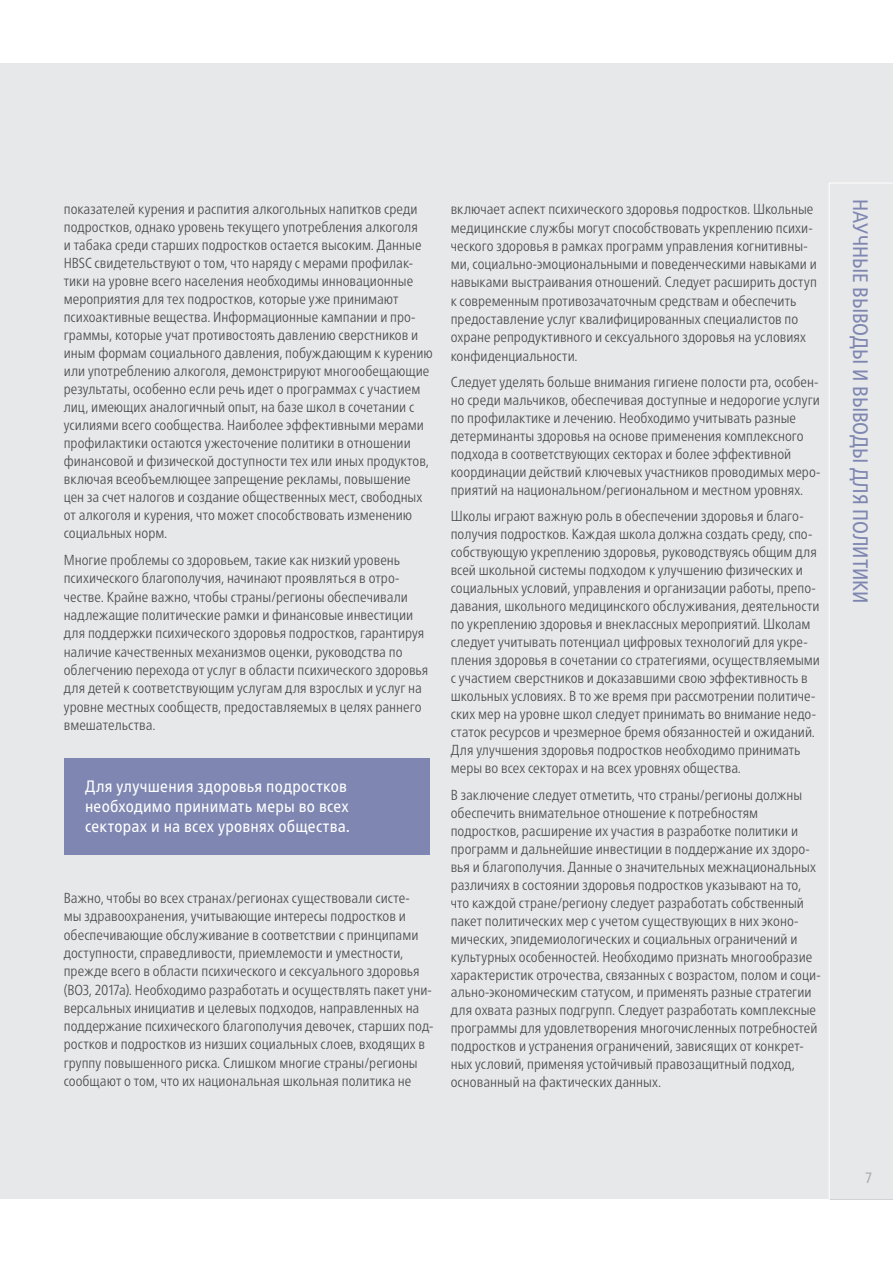
<style>
.page{position:relative;width:893px;height:1263px;background:#fff}
.page>*{position:absolute;margin:0;border:0;box-sizing:border-box;transform-origin:0 0}
.t1{font:condensed 21px "Frutiger Neue LTW1 G";letter-spacing:-.01em;color:#7e86b1}
.t2{font:condensed 16.5px/20.1px "Frutiger Neue LTW1 G";letter-spacing:.015em;color:#fff}
.t3{font:condensed 15px "Frutiger Neue LTW1 G";color:#acadaf}
.t4{font:300 condensed 14.55px/18px "Frutiger Neue LTW1 G";color:#4b4b4d}
.s1{font-size:18px}
</style>
<div class="page">
<div style="left:0;top:64px;width:893px;height:1135px;background:#e7e8e9"></div>
<svg style="left:829px;top:183px;width:64px;height:1017px"></svg>
<div style="left:64px;top:758px;width:365px;height:97px;background:#7e86b1"></div>
<p class="t4" style="left:64px;top:200px;width:371px">показателей курения и распития алкогольных напитков среди подростков, однако уровень текущего употребления алкоголя<br>и табака среди старших подростков остается высоким. Данные HBSC свидетельствуют о том, что наряду с мерами профилак&shy;тики на уровне всего населения необходимы инновационные мероприятия для тех подростков, которые уже принимают психоактивные вещества. Информационные кампании и про&shy;граммы, которые учат противостоять давлению сверстников и иным формам социального давления, побуждающим к курению или употреблению алкоголя, демонстрируют многообещающие результаты, особенно если речь идет о программах с участием лиц, имеющих аналогичный опыт, на базе школ в сочетании с усилиями всего сообщества. Наиболее эффективными мерами профилактики остаются ужесточение политики в отношении финансовой и физической доступности тех или иных продуктов, включая всеобъемлющее запрещение рекламы, повышение цен за счет налогов и создание общественных мест, свободных от алкоголя и курения, что может способствовать изменению социальных норм.</p>
<p class="t4" style="left:64px;top:551px;width:366px">Многие проблемы со здоровьем, такие как низкий уровень психического благополучия, начинают проявляться в отро&shy;честве. Крайне важно, чтобы страны/регионы обеспечивали надлежащие политические рамки и финансовые инвестиции для поддержки психического здоровья подростков, гарантируя наличие качественных механизмов оценки, руководства по облегчению перехода от услуг в области психического здоровья для детей к соответствующим услугам для взрослых и услуг на уровне местных сообществ, предоставляемых в целях раннего вмешательства.</p>
<p class="t2" style="left:85px;top:776px;width:267px">Для улучшения здоровья подростков необходимо принимать меры во всех секторах и на всех уровнях общества<span class="s1">.</span></p>
<p class="t4" style="left:64px;top:889px;width:371px">Важно, чтобы во всех странах/регионах существовали систе-<br>мы здравоохранения, учитывающие интересы подростков и обеспечивающие обслуживание в соответствии с принципами доступности, справедливости, приемлемости и уместности, прежде всего в области психического и сексуального здоровья (ВОЗ, 2017a). Необходимо разработать и осуществлять пакет уни&shy;версальных инициатив и целевых подходов, направленных на поддержание психического благополучия девочек, старших под&shy;ростков и подростков из низших социальных слоев, входящих в группу повышенного риска. Слишком многие страны/регионы сообщают о том, что их национальная школьная политика не</p>
<p class="t4" style="left:451px;top:200px;width:368px">включает аспект психического здоровья подростков. Школьные медицинские службы могут способствовать укреплению психи&shy;ческого здоровья в рамках программ управления когнитивны&shy;ми, социально-эмоциональными и поведенческими навыками и навыками выстраивания отношений. Следует расширить доступ к современным противозачаточным средствам и обеспечить предоставление услуг квалифицированных специалистов по охране репродуктивного и сексуального здоровья на условиях конфиденциальности.</p>
<p class="t4" style="left:451px;top:373px;width:371px">Следует уделять больше внимания гигиене полости рта, особен&shy;но среди мальчиков, обеспечивая доступные и недорогие услуги по профилактике и лечению. Необходимо учитывать разные детерминанты здоровья на основе применения комплексного подхода в соответствующих секторах и более эффективной координации действий ключевых участников проводимых меро&shy;приятий на национальном/региональном и местном уровнях.</p>
<p class="t4" style="left:451px;top:507px;width:371px">Школы играют важную роль в обеспечении здоровья и благо&shy;получия подростков. Каждая школа должна создать среду, спо&shy;собствующую укреплению здоровья, руководствуясь общим для всей школьной системы подходом к улучшению физических и социальных условий, управления и организации работы, препо&shy;давания, школьного медицинского обслуживания, деятельности по укреплению здоровья и внеклассных мероприятий. Школам следует учитывать потенциал цифровых технологий для укре&shy;пления здоровья в сочетании со стратегиями, осуществляемыми с участием сверстников и доказавшими свою эффективность в школьных условиях. В то же время при рассмотрении политиче&shy;ских мер на уровне школ следует принимать во внимание недо&shy;статок ресурсов и чрезмерное бремя обязанностей и ожиданий.<br>Для улучшения здоровья подростков необходимо принимать меры во всех секторах и на всех уровнях общества.</p>
<p class="t4" style="left:451px;top:786px;width:371px">В заключение следует отметить, что страны/регионы должны обеспечить внимательное отношение к потребностям подростков, расширение их участия в разработке политики и программ и дальнейшие инвестиции в поддержание их здоро&shy;вья и благополучия. Данные о значительных межнациональных различиях в состоянии здоровья подростков указывают на то, что каждой стране/региону следует разработать собственный пакет политических мер с учетом существующих в них эконо&shy;мических, эпидемиологических и социальных ограничений и культурных особенностей. Необходимо признать многообразие характеристик отрочества, связанных с возрастом, полом и соци&shy;ально-экономическим статусом, и применять разные стратегии для охвата разных подгрупп. Следует разработать комплексные программы для удовлетворения многочисленных потребностей подростков и устранения ограничений, зависящих от конкрет&shy;ных условий, применяя устойчивый правозащитный подход, основанный на фактических данных.</p>
<h1 class="t1" style="left:873px;top:199px;width:406px;rotate:90deg">НАУЧНЫЕ ВЫВОДЫ И ВЫВОДЫ ДЛЯ ПОЛИТИКИ</h1>
<p class="t3" style="left:865px;top:1169px;width:8px">7</p>
</div>
